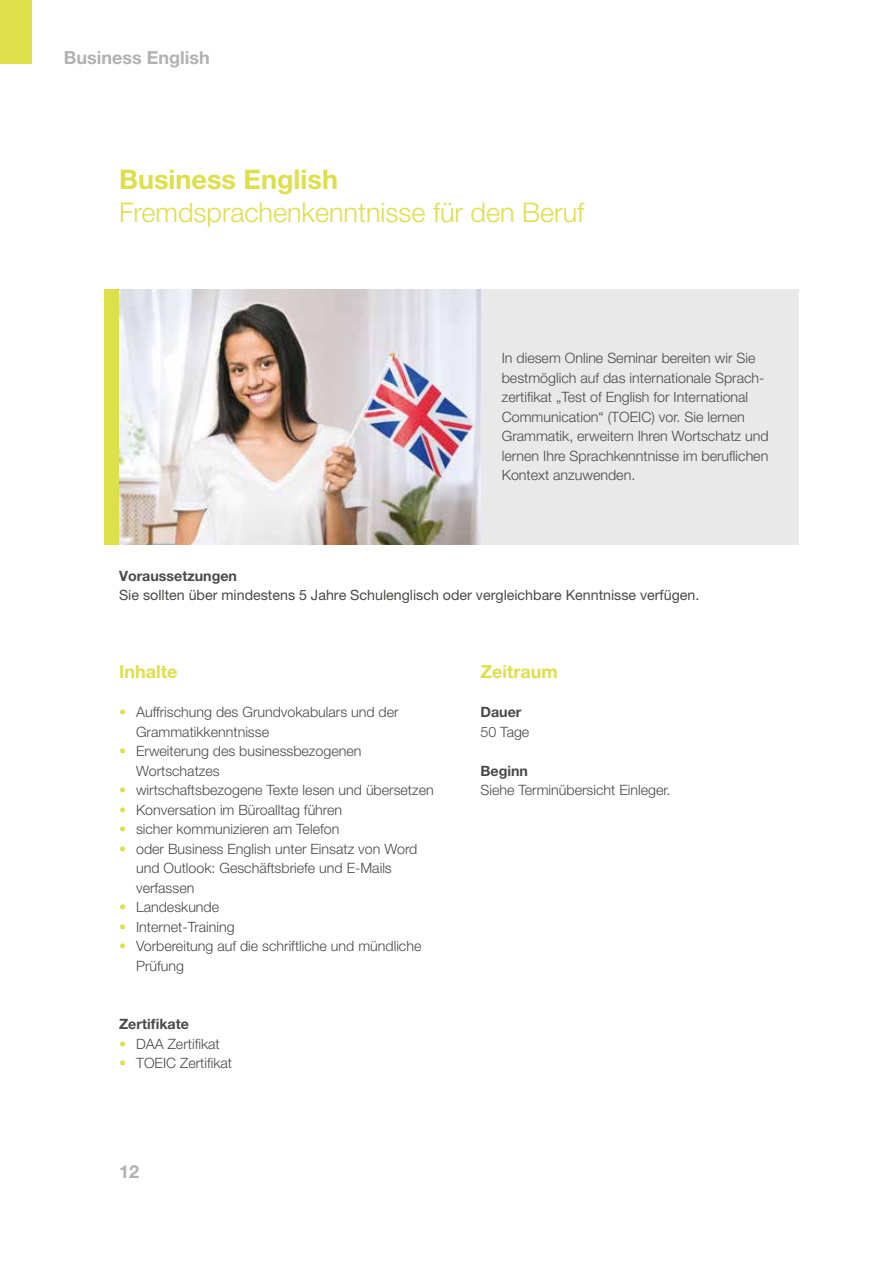
<style>
.page{position:relative;width:893px;height:1263px;background:#fff}
.page>*{position:absolute;margin:0;border:0;box-sizing:border-box;transform-origin:0 0}
.t1{font:300 27px "Helvetica Neue LT Pro";color:#dddf4b}
.t2{font:700 27px "Helvetica Neue LT Pro";color:#dddf4b}
.t3{font:700 18px "Helvetica Neue LT Pro";color:#b3b2b2}
.t4{font:700 18px "Helvetica Neue LT Pro";color:#dddf4b}
.t5{font:300 14.25px/19.5px "Helvetica Neue LT Pro";color:#4a4a49}
.t6{font:14.25px "Helvetica Neue LT Pro";color:#4a4a49}
.t7{font:700 14.25px "Helvetica Neue LT Pro";color:#4a4a49}
.s1{color:#dddf4b}
</style>
<div class="page">
<div style="left:480px;top:289px;width:319px;height:255px;background:#e9e9e9"></div>
<img style="left:119px;top:289px;width:361px;height:255px">
<div style="left:104px;top:289px;width:15px;height:255px;background:#dddf4b"></div>
<div style="left:0;top:0;width:32px;height:64px;background:#dddf4b"></div>
<p class="t3" style="left:64px;top:46px;width:147px">Business English</p>
<h1 class="t2" style="left:119px;top:163px;width:220px">Business English</h1>
<h1 class="t1" style="left:119px;top:196px;width:467px">Fremdsprachenkenntnisse für den Beruf</h1>
<p class="t5" style="left:502px;top:348px;width:268px">In diesem Online Seminar bereiten wir Sie bestmöglich auf das internationale Sprach&shy;zertifikat „Test of English for International Communication“ (TOEIC) vor. Sie lernen Grammatik, erweitern Ihren Wortschatz und lernen Ihre Sprachkenntnisse im beruflichen Kontext anzuwenden.</p>
<p class="t7" style="left:119px;top:567px;width:119px">Voraussetzungen</p>
<p class="t6" style="left:119px;top:586px;width:582px">Sie sollten über mindestens 5 Jahre Schulenglisch oder vergleichbare Kenntnisse verfügen.</p>
<p class="t4" style="left:119px;top:660px;width:60px">Inhalte</p>
<p class="t5" style="left:136px;top:702px;width:264px;text-indent:-17px"><span class="s1">•</span> Auffrischung des Grundvokabulars und der<br>Grammatikkenntnisse</p>
<p class="t5" style="left:136px;top:741px;width:227px;text-indent:-17px"><span class="s1">•</span> Erweiterung des businessbezogenen<br>Wortschatzes</p>
<p class="t5" style="left:119px;top:780px;width:316px"><span class="s1">•</span> wirtschaftsbezogene Texte lesen und übersetzen</p>
<p class="t5" style="left:119px;top:799px;width:225px"><span class="s1">•</span> Konversation im Büroalltag führen</p>
<p class="t5" style="left:119px;top:819px;width:222px"><span class="s1">•</span> sicher kommunizieren am Telefon</p>
<p class="t5" style="left:136px;top:838px;width:283px;text-indent:-17px"><span class="s1">•</span> oder Business English unter Einsatz von Word und Outlook: Geschäftsbriefe und E-Mails verfassen</p>
<p class="t5" style="left:119px;top:897px;width:102px"><span class="s1">•</span> Landeskunde</p>
<p class="t5" style="left:119px;top:916px;width:117px"><span class="s1">•</span> Internet-Training</p>
<p class="t5" style="left:136px;top:936px;width:287px;text-indent:-17px"><span class="s1">•</span> Vorbereitung auf die schriftliche und mündliche<br>Prüfung</p>
<p class="t7" style="left:119px;top:1015px;width:71px">Zertifikate</p>
<p class="t5" style="left:119px;top:1033px;width:102px"><span class="s1">•</span> DAA Zertifikat</p>
<p class="t5" style="left:119px;top:1053px;width:115px"><span class="s1">•</span> TOEIC Zertifikat</p>
<p class="t3" style="left:119px;top:1160px;width:22px">12</p>
<p class="t4" style="left:480px;top:660px;width:79px">Zeitraum</p>
<p class="t7" style="left:480px;top:703px;width:42px">Dauer</p>
<p class="t5" style="left:480px;top:721px;width:50px">50 Tage</p>
<p class="t7" style="left:480px;top:762px;width:49px">Beginn</p>
<p class="t5" style="left:480px;top:780px;width:189px">Siehe Terminübersicht Einleger.</p>
</div>
